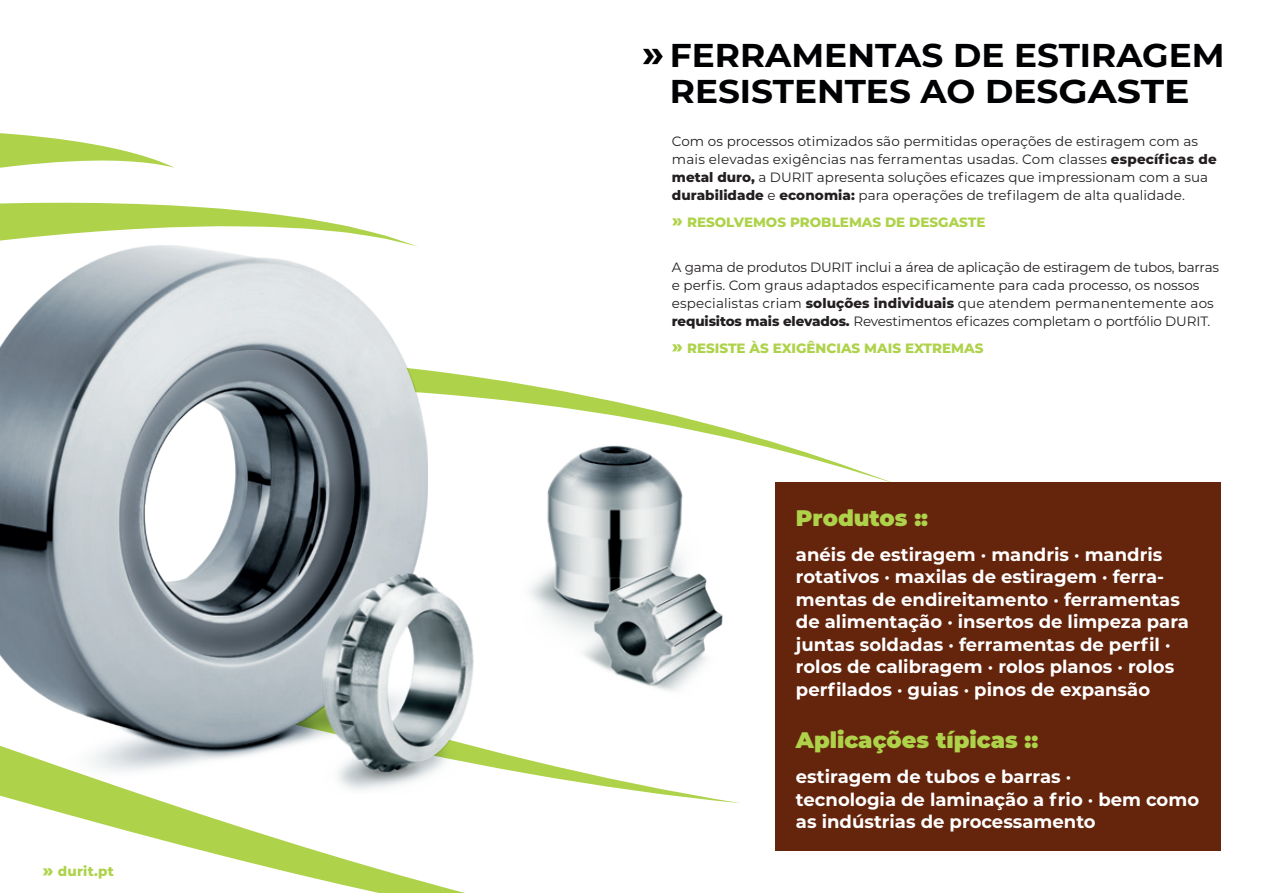
<style>
.page{position:relative;width:1263px;height:893px;background:#fff}
.page>*{position:absolute;margin:0;border:0;box-sizing:border-box;transform-origin:0 0}
.t1{font:700 33px/36px "Montserrat";color:#000103;text-align:center;scale:1.04 1}
.t2{font:900 22.5px "Montserrat";color:#aed24a}
.t3{font:700 18px/22.5px "Montserrat";color:#fff}
.t4{font:13.5px/18px "Montserrat";color:#231f20}
.t5{font:800 13.5px "Montserrat";color:#aed24a}
.s1{font-size:18px}
.s2{font-size:39px}
.s3{font-weight:800}
</style>
<div class="page">
<svg style="left:428px;top:370px;width:463px;height:112px"></svg>
<svg style="left:0;top:133px;width:175px;height:35px"></svg>
<svg style="left:0;top:202px;width:417px;height:44px"></svg>
<svg style="left:26px;top:756px;width:714px;height:137px"></svg>
<img style="left:512px;top:423px;width:197px;height:201px">
<img style="left:0;top:747px;width:427px;height:56px">
<img style="left:558px;top:553px;width:165px;height:138px">
<img style="left:0;top:246px;width:428px;height:501px">
<img style="left:286px;top:568px;width:226px;height:226px">
<img style="left:319px;top:574px;width:154px;height:198px">
<div style="left:775px;top:482px;width:445px;height:368px;background:#65250d"></div>
<p class="t5" style="left:43px;top:861px;width:73px"><span class="s1">»</span> durit.pt</p>
<h1 class="t1" style="left:642px;top:36px;width:562px"><span class="s2">»</span> FERRAMENTAS DE ESTIRAGEM<br>RESISTENTES AO DESGASTE</h1>
<p class="t4" style="left:672px;top:131px;width:546px">Com os processos otimizados são permitidas operações de estiragem com as mais elevadas exigências nas ferramentas usadas. Com classes <span class="s3">específicas de metal duro,</span> a DURIT apresenta soluções eficazes que impressionam com a sua <span class="s3">durabilidade</span> e <span class="s3">economia:</span> para operações de trefilagem de alta qualidade.</p>
<p class="t5" style="left:672px;top:212px;width:315px"><span class="s1">»</span> RESOLVEMOS PROBLEMAS DE DESGASTE</p>
<p class="t4" style="left:672px;top:257px;width:549px">A gama de produtos DURIT inclui a área de aplicação de estiragem de tubos, barras e perfis. Com graus adaptados especificamente para cada processo, os nossos especialistas criam <span class="s3">soluções individuais</span> que atendem permanentemente aos <span class="s3">requisitos mais elevados.</span> Revestimentos eficazes completam o portfólio DURIT.</p>
<p class="t5" style="left:672px;top:338px;width:313px"><span class="s1">»</span> RESISTE ÀS EXIGÊNCIAS MAIS EXTREMAS</p>
<h2 class="t2" style="left:796px;top:501px;width:134px">Produtos ::</h2>
<p class="t3" style="left:796px;top:542px;width:395px">anéis de estiragem · mandris · mandris rotativos · maxilas de estiragem · ferra&shy;mentas de endireitamento · ferramentas de alimentação · insertos de limpeza para juntas soldadas · ferramentas de perfil · rolos de calibragem · rolos planos · rolos perfilados · guias · pinos de expansão</p>
<h2 class="t2" style="left:796px;top:723px;width:244px">Aplicações típicas ::</h2>
<h3 class="t3" style="left:796px;top:765px;width:405px">estiragem de tubos e barras ·<br>tecnologia de laminação a frio · bem como as indústrias de processamento</h3>
</div>
